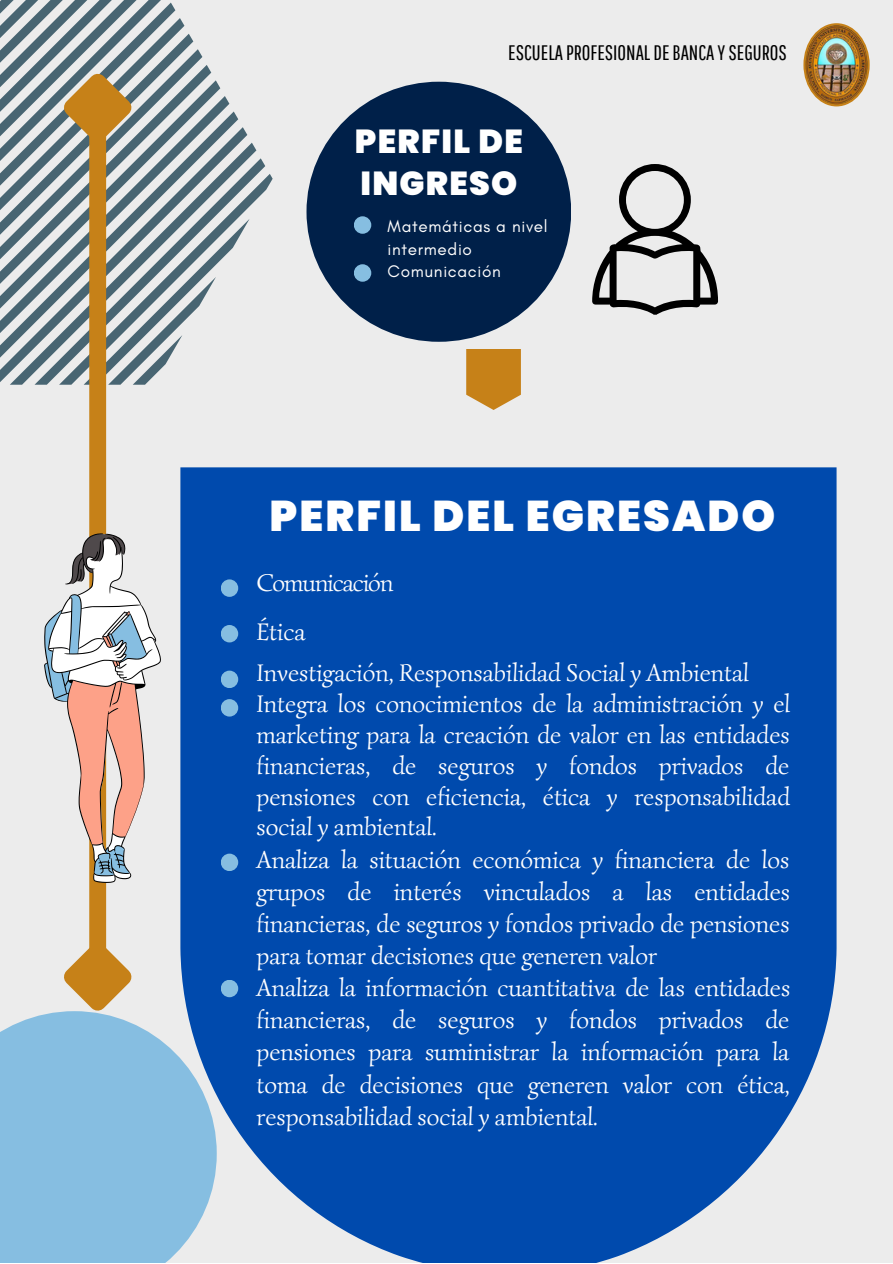
<style>
.page{position:relative;width:893px;height:1264px;background:#fff}
.page>*{position:absolute;margin:0;border:0;box-sizing:border-box;transform-origin:0 0}
.t1{font:900 42.9px "Poppins";letter-spacing:.05em;color:#fff}
.t2{font:900 33.15px/42.9px "Poppins";letter-spacing:.04em;color:#fff}
.t3{font:24.75px/31.7px "Simonetta";letter-spacing:-.005em;color:#fff}
.t4{font:24.75px/48.9px "Simonetta";letter-spacing:-.04em;color:#fff}
.t5{font:21px "Pathway Gothic One";color:#000}
.t6{font:17.1px/22.5px "Glacial Indifference";letter-spacing:.04em;color:#fff}
</style>
<div class="page">
<div style="left:0;top:0;width:892px;height:1262px;background:#ececec"></div>
<div style="left:306px;top:82px;width:264px;height:260px;background:#002049;border-radius:50%"></div>
<svg style="left:466px;top:349px;width:55px;height:61px;background:#ca8e33"></svg>
<div style="left:180px;top:467px;width:656px;height:795px;background:#004aad"></div>
<svg style="left:0;top:0;width:272px;height:384px"></svg>
<svg style="left:592px;top:164px;width:126px;height:151px"></svg>
<div style="left:89px;top:129px;width:17px;height:826px;background:#c68118"></div>
<svg style="left:49px;top:58px;width:98px;height:99px"></svg>
<svg style="left:64px;top:927px;width:68px;height:84px"></svg>
<svg style="left:44px;top:533px;width:117px;height:350px"></svg>
<svg style="left:0;top:1011px;width:217px;height:251px;background:#8cbfe0"></svg>
<img style="left:803px;top:23px;width:66px;height:83px">
<div style="left:221px;top:670px;width:17px;height:18px;background:#86bee1;border-radius:50%"></div>
<div style="left:221px;top:699px;width:17px;height:17px;background:#86bee1;border-radius:50%"></div>
<div style="left:221px;top:579px;width:17px;height:18px;background:#86bee1;border-radius:50%"></div>
<div style="left:221px;top:625px;width:17px;height:17px;background:#86bee1;border-radius:50%"></div>
<div style="left:221px;top:853px;width:17px;height:18px;background:#86bee1;border-radius:50%"></div>
<div style="left:221px;top:979px;width:17px;height:18px;background:#86bee1;border-radius:50%"></div>
<div style="left:354px;top:216px;width:17px;height:18px;background:#86bee1;border-radius:50%"></div>
<div style="left:354px;top:264px;width:17px;height:18px;background:#86bee1;border-radius:50%"></div>
<p class="t5" style="left:508px;top:40px;width:280px">ESCUELAPROFESIONAL DEBANCAYSEGUROS</p>
<h2 class="t2" style="left:355px;top:119px;width:169px">PERFIL DE<br>INGRESO</h2>
<p class="t6" style="left:387px;top:215px;width:161px">Matemáticas a nivel intermedio<br>Comunicación</p>
<h1 class="t1" style="left:269px;top:485px;width:507px">PERFIL DEL EGRESADO</h1>
<p class="t4" style="left:256px;top:558px;width:138px">Comunicación<br>Ética</p>
<p class="t3" style="left:256px;top:657px;width:535px">Investigación, Responsabilidad Social y Ambiental Integra los conocimientos de la administración y el marketing para la creación de valor en las entidades financieras, de seguros y fondos privados de pensiones con eficiencia, ética y responsabilidad social y ambiental.<br>Analiza la situación económica y financiera de los grupos de interés vinculados a las entidades financieras, de seguros y fondos privado de pensiones para tomar decisiones que generen valor<br>Analiza la información cuantitativa de las entidades financieras, de seguros y fondos privados de pensiones para suministrar la información para la toma de decisiones que generen valor con ética, responsabilidad social y ambiental.</p>
</div>
